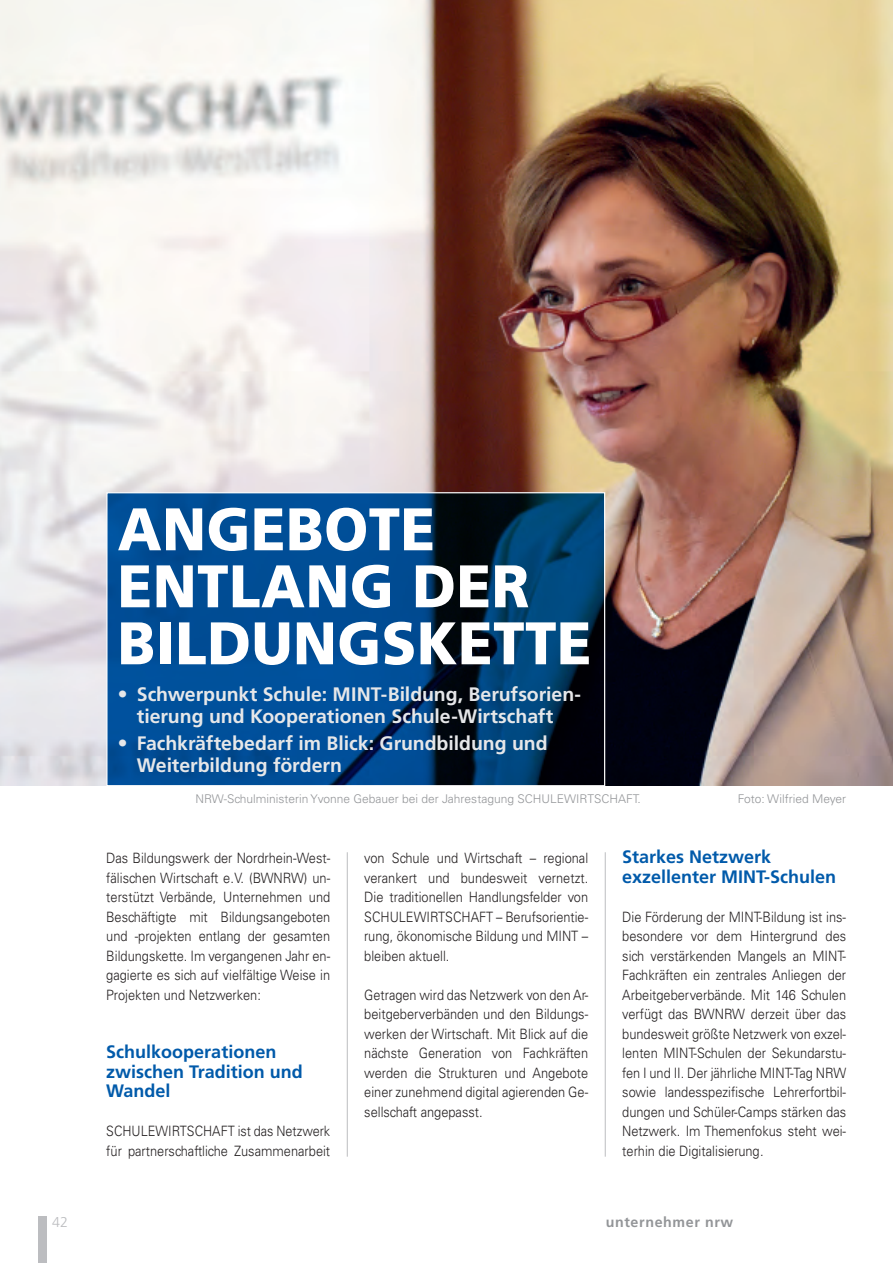
<style>
.page{position:relative;width:893px;height:1263px;background:#fff}
.page>*{position:absolute;margin:0;border:0;box-sizing:border-box;transform-origin:0 0}
.t1{font:900 60px/57px "Frutiger LT Std";letter-spacing:.01em;color:#fff;scale:.94 1}
.t2{font:700 19.5px/22.5px "Frutiger LT Std";letter-spacing:-.005em;color:#e6e7e9;text-align:center}
.t3{font:700 18px/19.5px "Frutiger LT Std";color:#015aaa}
.t4{font:300 14.25px/19.5px "Univers";color:#231f20;text-align:justify;scale:.9 1}
.t5{font:300 14.25px/19.5px "Univers";color:#231f20;scale:.89 1}
.t6{font:700 14.25px "Frutiger LT Std";letter-spacing:.04em;color:#939598}
.t7{font:300 14.25px "Frutiger LT Std";color:#bcbdc0}
.t8{font:300 12px "Univers";color:#939598}
.s1{font-family:"Univers";font-weight:300}
</style>
<div class="page">
<div style="left:38px;top:1216px;width:9px;height:47px;background:#bcbdc0"></div>
<img style="left:0;top:0;width:893px;height:785px">
<svg style="left:106px;top:492px;width:500px;height:294px;background:#03427b"></svg>
<hr style="left:347px;top:852px;width:1px;height:305px;background:#bcbdc0">
<hr style="left:605px;top:852px;width:1px;height:305px;background:#bcbdc0">
<h1 class="t1" style="left:118px;top:501px;width:506px">ANGEBOTE<br>ENTLANG DER<br>BILDUNGSKETTE</h1>
<h2 class="t2" style="left:118px;top:683px;width:465px"><span class="s1">•</span> Schwerpunkt Schule: MINT-Bildung, Berufsorien&shy;tierung und Kooperationen Schule-Wirtschaft</h2>
<h2 class="t2" style="left:137px;top:732px;width:412px;text-align:left;text-indent:-19px"><span class="s1">•</span> Fachkräftebedarf im Blick: Grundbildung und<br>Weiterbildung fördern</h2>
<p class="t8" style="left:196px;top:792px;width:447px">NRW-Schulministerin Yvonne Gebauer bei der Jahrestagung SCHULEWIRTSCHAFT.</p>
<p class="t8" style="left:738px;top:792px;width:110px">Foto: Wilfried Meyer</p>
<p class="t4" style="left:106px;top:848px;width:250px">Das Bildungswerk der Nordrhein-West&shy;fälischen Wirtschaft e.V. (BWNRW) un&shy;terstützt Verbände, Unternehmen und Beschäftigte mit Bildungsangeboten und -projekten entlang der gesamten Bildungskette. Im vergangenen Jahr en&shy;gagierte es sich auf vielfältige Weise in Projekten und Netzwerken:</p>
<p class="t3" style="left:106px;top:1042px;width:198px">Schulkooperationen zwischen Tradition und<br>Wandel</p>
<p class="t5" style="left:106px;top:1121px;width:253px">SCHULEWIRTSCHAFT ist das Netzwerk für partnerschaftliche Zusammenarbeit</p>
<p class="t4" style="left:364px;top:848px;width:250px">von Schule und Wirtschaft – regional verankert und bundesweit vernetzt.<br>Die traditionellen Handlungsfelder von SCHULEWIRTSCHAFT – Berufsorientie&shy;rung, ökonomische Bildung und MINT – bleiben aktuell.</p>
<p class="t5" style="left:364px;top:985px;width:253px;text-align:justify">Getragen wird das Netzwerk von den Ar&shy;beitgeberverbänden und den Bildungs&shy;werken der Wirtschaft. Mit Blick auf die nächste Generation von Fachkräften werden die Strukturen und Angebote einer zunehmend digital agierenden Ge&shy;sellschaft angepasst.</p>
<p class="t3" style="left:622px;top:847px;width:215px">Starkes Netzwerk exzellenter MINT-Schulen</p>
<p class="t4" style="left:622px;top:907px;width:250px">Die Förderung der MINT-Bildung ist ins&shy;besondere vor dem Hintergrund des sich verstärkenden Mangels an MINT-Fachkräften ein zentrales Anliegen der Arbeitgeberverbände. Mit 146 Schulen verfügt das BWNRW derzeit über das bundesweit größte Netzwerk von exzel&shy;lenten MINT-Schulen der Sekundarstu&shy;fen I und II. Der jährliche MINT-Tag NRW sowie landesspezifische Lehrerfortbil&shy;dungen und Schüler-Camps stärken das Netzwerk. Im Themenfokus steht wei&shy;terhin die Digitalisierung.</p>
<p class="t7" style="left:52px;top:1214px;width:18px">42</p>
<p class="t6" style="left:606px;top:1213px;width:129px">unternehmer nrw</p>
</div>
